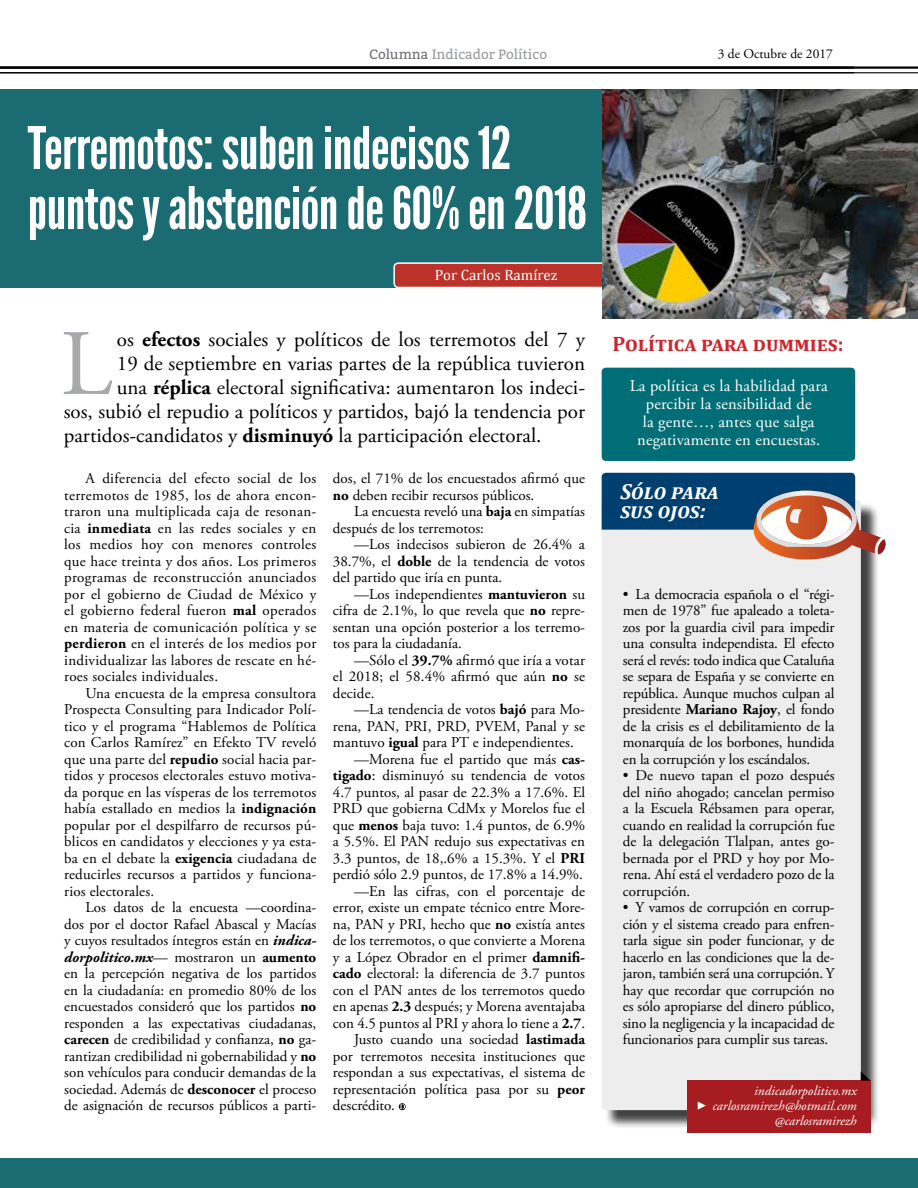
<style>
.page{position:relative;width:918px;height:1188px;background:#fff}
.page>*{position:absolute;margin:0;border:0;box-sizing:border-box;transform-origin:0 0}
.t1{font:93.45px "Adobe Garamond Pro";color:#a7a9ac}
.t2{font:58.5px/60px "League Gothic";letter-spacing:-.01em;color:#fff}
.t3{font:italic 700 21.9px/19.5px "Cambria";color:#fff}
.t4{font:21px "Adobe Garamond Pro";color:#000}
.t5{font:700 21px "Cambria";color:#d2232a}
.t6{font:16.5px/18px "Adobe Garamond Pro";letter-spacing:.01em;color:#fff;text-align:center}
.t7{font:15px/16.5px "Adobe Garamond Pro";color:#000;text-align:justify}
.t8{font:15px "Cambria";color:#fff}
.t9{font:italic 13.5px/15px "Adobe Garamond Pro";color:#fff;text-align:right}
.t10{font:13.5px "Bitter";color:#999b9e}
.t11{font:13.5px "Adobe Garamond Pro";color:#000}
.s1{color:#717275}
.s2{font-weight:700}
.s3{font-weight:700;font-style:italic}
</style>
<div class="page">
<hr style="left:0;top:66px;width:918px;height:3px;background:#000">
<hr style="left:0;top:72px;width:918px;height:1px;background:#000">
<div style="left:0;top:89px;width:918px;height:198px;background:#1b6b73"></div>
<div style="left:394px;top:263px;width:215px;height:24px;background:#bb322a;border-radius:4px"></div>
<div style="left:393px;top:262px;width:217px;height:26px;border:2px solid #fff;border-radius:4px"></div>
<svg style="left:399px;top:1103px;width:7px;height:7px"></svg>
<svg style="left:400px;top:1104px;width:5px;height:5px"></svg>
<div style="left:602px;top:368px;width:253px;height:93px;background:#006e77;border-radius:4px"></div>
<div style="left:604px;top:502px;width:276px;height:627px;background:#000;opacity:.75"></div>
<div style="left:602px;top:500px;width:259px;height:610px;background:#ededee;border-radius:4px"></div>
<svg style="left:602px;top:473px;width:284px;height:86px"></svg>
<div style="left:687px;top:1081px;width:184px;height:52px;background:#a71c20"></div>
<svg style="left:698px;top:1101px;width:8px;height:9px"></svg>
<svg style="left:861px;top:1071px;width:10px;height:10px"></svg>
<img style="left:602px;top:89px;width:316px;height:229px">
<div style="left:0;top:1158px;width:918px;height:30px;background:#1b6b73"></div>
<p class="t10" style="left:369px;top:45px;width:179px"><span class="s1">Columna</span> Indicador Político</p>
<h2 class="t2" style="left:28px;top:118px;width:561px">Terremotos: suben indecisos 12 puntos y abstención de 60% en 2018</h2>
<p class="t8" style="left:435px;top:266px;width:124px">Por Carlos Ramírez</p>
<h1 class="t1" style="left:61px;top:308px;width:53px">L</h1>
<h3 class="t4" style="left:117px;top:327px;width:470px">os <span class="s2">efectos</span> sociales y políticos de los terremotos del 7 y</h3>
<h3 class="t4" style="left:117px;top:351px;width:470px">19 de septiembre en varias partes de la república tuvieron</h3>
<h3 class="t4" style="left:117px;top:375px;width:470px">una <span class="s2">réplica</span> electoral significativa: aumentaron los indeci-</h3>
<h3 class="t4" style="left:64px;top:399px;width:523px">sos, subió el repudio a políticos y partidos, bajó la tendencia por</h3>
<h3 class="t4" style="left:64px;top:423px;width:479px">partidos-candidatos y <span class="s2">disminuyó</span> la participación electoral.</h3>
<p class="t7" style="left:64px;top:471px;width:254px;text-indent:21px">A diferencia del efecto social de los terremotos de 1985, los de ahora encon&shy;traron una multiplicada caja de resonan&shy;cia <span class="s2">inmediata</span> en las redes sociales y en los medios hoy con menores controles que hace treinta y dos años. Los primeros programas de reconstrucción anunciados por el gobierno de Ciudad de México y el gobierno federal fueron <span class="s2">mal</span> operados en materia de comunicación política y se <span class="s2">perdieron</span> en el interés de los medios por individualizar las labores de rescate en hé&shy;roes sociales individuales.</p>
<p class="t7" style="left:64px;top:685px;width:254px;text-indent:21px">Una encuesta de la empresa consultora Prospecta Consulting para Indicador Polí&shy;tico y el programa “Hablemos de Política con Carlos Ramírez” en Efekto TV reveló que una parte del <span class="s2">repudio</span> social hacia par&shy;tidos y procesos electorales estuvo motiva&shy;da porque en las vísperas de los terremotos había estallado en medios la <span class="s2">indignación </span>popular por el despilfarro de recursos pú&shy;blicos en candidatos y elecciones y ya esta&shy;ba en el debate la <span class="s2">exigencia</span> ciudadana de reducirles recursos a partidos y funciona&shy;rios electorales.</p>
<p class="t7" style="left:64px;top:900px;width:254px;text-indent:21px">Los datos de la encuesta —coordina&shy;dos por el doctor Rafael Abascal y Macías y cuyos resultados íntegros están en <span class="s3">indica&shy;dorpolitico.mx</span>— mostraron un <span class="s2">aumento </span>en la percepción negativa de los partidos en la ciudadanía: en promedio 80% de los encuestados consideró que los partidos <span class="s2">no </span>responden a las expectativas ciudadanas, <span class="s2">carecen</span> de credibilidad y confianza, <span class="s2">no</span> ga&shy;rantizan credibilidad ni gobernabilidad y <span class="s2">no </span>son vehículos para conducir demandas de la sociedad. Además de <span class="s2">desconocer</span> el proceso de asignación de recursos públicos a parti-</p>
<p class="t7" style="left:333px;top:471px;width:254px">dos, el 71% de los encuestados afirmó que <span class="s2">no</span> deben recibir recursos públicos.</p>
<p class="t7" style="left:333px;top:504px;width:254px;text-indent:21px">La encuesta reveló una <span class="s2">baja</span> en simpatías después de los terremotos:</p>
<p class="t7" style="left:333px;top:537px;width:254px;text-indent:21px">—Los indecisos subieron de 26.4% a 38.7%, el <span class="s2">doble</span> de la tendencia de votos del partido que iría en punta.</p>
<p class="t7" style="left:333px;top:586px;width:254px;text-indent:21px">—Los independientes <span class="s2">mantuvieron</span> su cifra de 2.1%, lo que revela que <span class="s2">no</span> repre&shy;sentan una opción posterior a los terremo&shy;tos para la ciudadanía.</p>
<p class="t7" style="left:333px;top:652px;width:254px;text-indent:21px">—Sólo el <span class="s2">39.7%</span> afirmó que iría a votar el 2018; el 58.4% afirmó que aún <span class="s2">no</span> se decide.</p>
<p class="t7" style="left:354px;top:702px;width:232px">—La tendencia de votos <span class="s2">bajó</span> para Mo-</p>
<p class="t7" style="left:333px;top:718px;width:254px">rena, PAN, PRI, PRD, PVEM, Panal y se</p>
<p class="t7" style="left:333px;top:735px;width:242px">mantuvo <span class="s2">igual</span> para PT e independientes.</p>
<p class="t7" style="left:354px;top:751px;width:232px">—Morena fue el partido que más <span class="s2">cas-</span></p>
<p class="t7" style="left:333px;top:768px;width:254px"><span class="s2">tigado</span>: disminuyó su tendencia de votos</p>
<p class="t7" style="left:333px;top:784px;width:254px">4.7 puntos, al pasar de 22.3% a 17.6%. El</p>
<p class="t7" style="left:333px;top:801px;width:254px">PRD que gobierna CdMx y Morelos fue el</p>
<p class="t7" style="left:333px;top:817px;width:254px">que <span class="s2">menos</span> baja tuvo: 1.4 puntos, de 6.9%</p>
<p class="t7" style="left:333px;top:834px;width:254px">a 5.5%. El PAN redujo sus expectativas en</p>
<p class="t7" style="left:333px;top:850px;width:254px">3.3 puntos, de 18,.6% a 15.3%. Y el <span class="s2">PRI</span></p>
<p class="t7" style="left:333px;top:867px;width:252px">perdió sólo 2.9 puntos, de 17.8% a 14.9%.</p>
<p class="t7" style="left:354px;top:883px;width:232px">—En las cifras, con el porcentaje de</p>
<p class="t7" style="left:333px;top:900px;width:254px">error, existe un empate técnico entre More-</p>
<p class="t7" style="left:333px;top:916px;width:254px">na, PAN y PRI, hecho que <span class="s2">no</span> existía antes</p>
<p class="t7" style="left:333px;top:933px;width:254px">de los terremotos, o que convierte a Morena</p>
<p class="t7" style="left:333px;top:949px;width:254px">y a López Obrador en el primer <span class="s2">damnifi-</span></p>
<p class="t7" style="left:333px;top:966px;width:254px"><span class="s2">cado</span> electoral: la diferencia de 3.7 puntos</p>
<p class="t7" style="left:333px;top:982px;width:254px">con el PAN antes de los terremotos quedo</p>
<p class="t7" style="left:333px;top:999px;width:254px">en apenas <span class="s2">2.3</span> después; y Morena aventajaba</p>
<p class="t7" style="left:333px;top:1015px;width:254px">con 4.5 puntos al PRI y ahora lo tiene a <span class="s2">2.7</span>.</p>
<p class="t7" style="left:354px;top:1032px;width:232px">Justo cuando una sociedad <span class="s2">lastimada</span></p>
<p class="t7" style="left:333px;top:1048px;width:254px">por terremotos necesita instituciones que</p>
<p class="t7" style="left:333px;top:1065px;width:254px">respondan a sus expectativas, el sistema de</p>
<p class="t7" style="left:333px;top:1081px;width:254px">representación política pasa por su <span class="s2">peor</span></p>
<p class="t7" style="left:333px;top:1098px;width:64px">descrédito.</p>
<p class="t11" style="left:718px;top:46px;width:117px">3 de Octubre de 2017</p>
<h3 class="t5" style="left:613px;top:329px;width:233px">Política para dummies:</h3>
<p class="t6" style="left:630px;top:378px;width:200px">La política es la habilidad para percibir la sensibilidad de<br>la gente…, antes que salga negativamente en encuestas.</p>
<h3 class="t3" style="left:620px;top:481px;width:100px">Sólo para sus ojos:</h3>
<p class="t7" style="left:623px;top:586px;width:213px">• La democracia española o el “régi&shy;men de 1978” fue apaleado a toleta&shy;zos por la guardia civil para impedir una consulta independista. El efecto será el revés: todo indica que Cataluña se separa de España y se convierte en república. Aunque muchos culpan al presidente <span class="s2">Mariano Rajoy</span>, el fondo de la crisis es el debilitamiento de la monarquía de los borbones, hundida en la corrupción y los escándalos.</p>
<p class="t7" style="left:623px;top:768px;width:213px">• De nuevo tapan el pozo después del niño ahogado; cancelan permiso a la Escuela Rébsamen para operar, cuando en realidad la corrupción fue de la delegación Tlalpan, antes go&shy;bernada por el PRD y hoy por Mo&shy;rena. Ahí está el verdadero pozo de la corrupción.</p>
<p class="t7" style="left:623px;top:900px;width:213px">• Y vamos de corrupción en corrup&shy;ción y el sistema creado para enfren&shy;tarla sigue sin poder funcionar, y de hacerlo en las condiciones que la de&shy;jaron, también será una corrupción. Y hay que recordar que corrupción no es sólo apropiarse del dinero público, sino la negligencia y la incapacidad de funcionarios para cumplir sus tareas.</p>
<p class="t9" style="left:712px;top:1084px;width:146px">indicadorpolitico.mx carlosramirezh@hotmail.com @carlosramirezh</p>
</div>
